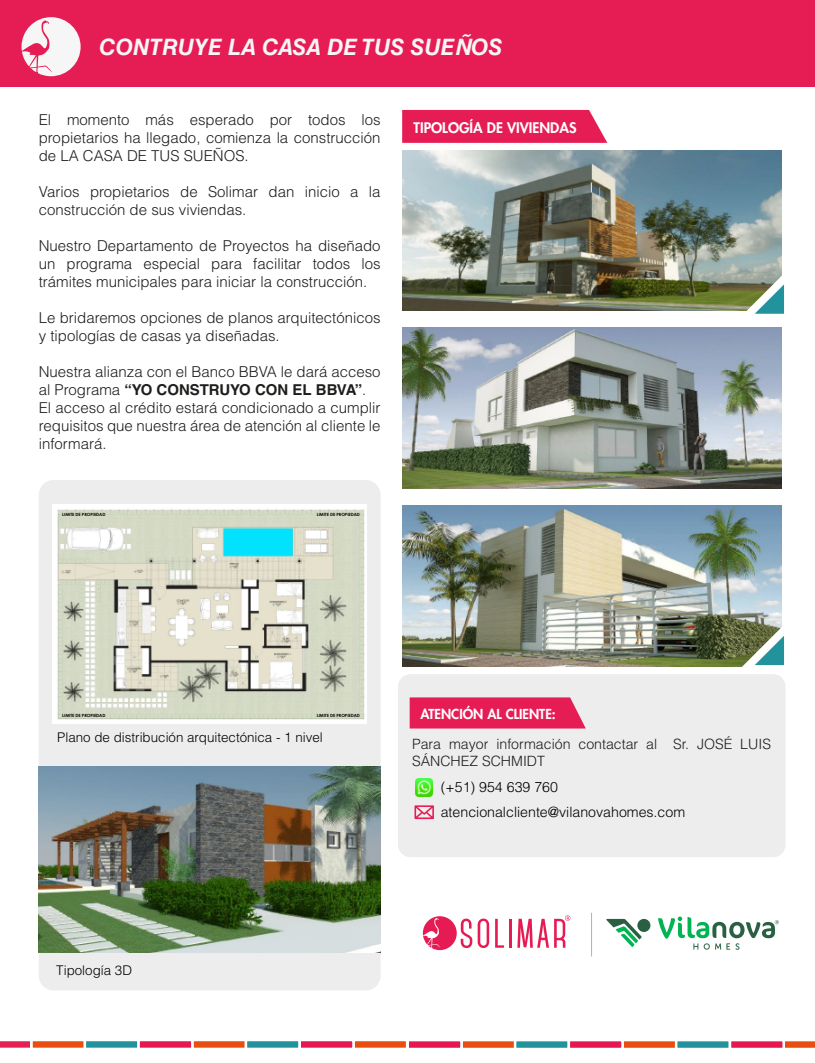
<style>
.page{position:relative;width:815px;height:1063px;background:#fff}
.page>*{position:absolute;margin:0;border:0;box-sizing:border-box;transform-origin:0 0}
.t1{font:italic 700 22.62px "Helvetica LT Std";color:#f6f6f6}
.t2{font:300 15px/18px "Helvetica LT Std";color:#1d1d1b}
.t3{font:800 14.25px "Futura Std";color:#fff}
.t4{font:300 14.12px/17px "Helvetica LT Std";color:#1d1d1b}
.t5{font:300 14.12px/24.6px "Helvetica LT Std";color:#000}
.t6{font:300 13.38px "Helvetica LT Std";color:#000}
.t7{font:800 13.38px "Futura Std";color:#fff}
.t8{font:700 4.25px "Century Gothic";color:#000}
.s1{font-weight:700}
</style>
<div class="page">
<div style="left:398px;top:674px;width:388px;height:183px;background:#ededed;border-radius:13px"></div>
<div style="left:39px;top:480px;width:342px;height:511px;background:#ededed;border-radius:15px"></div>
<svg style="left:402px;top:110px;width:205px;height:33px;background:#e7265c"></svg>
<svg style="left:423px;top:916px;width:49px;height:34px"></svg>
<svg style="left:478px;top:919px;width:11px;height:29px"></svg>
<svg style="left:495px;top:919px;width:9px;height:29px"></svg>
<hr style="left:509px;top:919px;width:3px;height:29px;background:#e61b54">
<svg style="left:517px;top:915px;width:53px;height:33px"></svg>
<div style="left:0;top:0;width:815px;height:86px;background:#e61c54"></div>
<svg style="left:22px;top:17px;width:59px;height:59px"></svg>
<img style="left:402px;top:327px;width:379px;height:161px">
<img style="left:402px;top:506px;width:379px;height:161px">
<svg style="left:410px;top:697px;width:176px;height:32px;background:#e62b5f"></svg>
<img style="left:402px;top:150px;width:379px;height:160px">
<div style="left:30px;top:1039px;width:56px;height:11px;background:#e84e0f;border:2px solid #fff"></div>
<svg style="left:0;top:1039px;width:33px;height:11px"></svg>
<div style="left:84px;top:1039px;width:56px;height:11px;background:#22929c;border:2px solid #fff"></div>
<div style="left:191px;top:1039px;width:56px;height:11px;background:#e84e0f;border:2px solid #fff"></div>
<div style="left:137px;top:1039px;width:57px;height:11px;background:#e61753;border:2px solid #fff"></div>
<div style="left:245px;top:1039px;width:56px;height:11px;background:#22929c;border:2px solid #fff"></div>
<div style="left:352px;top:1039px;width:56px;height:11px;background:#e84e0f;border:2px solid #fff"></div>
<div style="left:298px;top:1039px;width:57px;height:11px;background:#e61753;border:2px solid #fff"></div>
<div style="left:460px;top:1039px;width:56px;height:11px;background:#e84e0f;border:2px solid #fff"></div>
<div style="left:406px;top:1039px;width:57px;height:11px;background:#e61753;border:2px solid #fff"></div>
<div style="left:514px;top:1039px;width:56px;height:11px;background:#22929c;border:2px solid #fff"></div>
<div style="left:621px;top:1039px;width:57px;height:11px;background:#e84e0f;border:2px solid #fff"></div>
<div style="left:568px;top:1039px;width:56px;height:11px;background:#e61753;border:2px solid #fff"></div>
<div style="left:675px;top:1039px;width:56px;height:11px;background:#22929c;border:2px solid #fff"></div>
<svg style="left:785px;top:1041px;width:30px;height:7px"></svg>
<div style="left:729px;top:1039px;width:56px;height:11px;background:#e61753;border:2px solid #fff"></div>
<div style="left:53px;top:505px;width:313px;height:219px;background:#fff"></div>
<img style="left:57px;top:509px;width:308px;height:211px">
<svg style="left:366px;top:505px;width:1px;height:17px"></svg>
<img style="left:38px;top:766px;width:343px;height:187px">
<svg style="left:741px;top:272px;width:44px;height:42px"></svg>
<svg style="left:741px;top:623px;width:44px;height:44px"></svg>
<img style="left:415px;top:779px;width:18px;height:17px">
<svg style="left:414px;top:805px;width:20px;height:14px"></svg>
<div style="left:637px;top:919px;width:13px;height:13px;background:#2a6042;border-radius:50%"></div>
<svg style="left:606px;top:919px;width:36px;height:28px"></svg>
<svg style="left:658px;top:916px;width:121px;height:34px"></svg>
<hr style="left:591px;top:913px;width:1px;height:43px;background:#b2b2b2">
<h1 class="t1" style="left:99px;top:33px;width:405px">CONTRUYE LA CASA DE TUS SUEÑOS</h1>
<p class="t2" style="left:39px;top:110px;width:343px;text-align:justify">El momento más esperado por todos los propietarios ha llegado, comienza la construcción de LA CASA DE TUS SUEÑOS.</p>
<p class="t2" style="left:39px;top:182px;width:343px">Varios propietarios de Solimar dan inicio a la construcción de sus viviendas.</p>
<p class="t2" style="left:39px;top:236px;width:343px;text-align:justify">Nuestro Departamento de Proyectos ha diseñado un programa especial para facilitar todos los trámites municipales para iniciar la construcción.</p>
<p class="t2" style="left:39px;top:308px;width:343px">Le bridaremos opciones de planos arquitectónicos y tipologías de casas ya diseñadas.</p>
<p class="t2" style="left:39px;top:362px;width:343px">Nuestra alianza con el Banco BBVA le dará acceso al Programa <span class="s1">“YO CONSTRUYO CON EL BBVA”</span>.<br>El acceso al crédito estará condicionado a cumplir requisitos que nuestra área de atención al cliente le informará.</p>
<p class="t8" style="left:62px;top:511px;width:45px">LIMITE DE PROPIEDAD</p>
<p class="t8" style="left:317px;top:511px;width:45px">LIMITE DE PROPIEDAD</p>
<p class="t3" style="left:414px;top:118px;width:164px">TIPOLOGÍA DE VIVIENDAS</p>
<p class="t8" style="left:62px;top:712px;width:45px">LIMITE DE PROPIEDAD</p>
<p class="t8" style="left:317px;top:712px;width:45px">LIMITE DE PROPIEDAD</p>
<p class="t6" style="left:57px;top:729px;width:267px">Plano de distribución arquitectónica - 1 nivel</p>
<p class="t7" style="left:420px;top:705px;width:137px">ATENCIÓN AL CLIENTE:</p>
<p class="t4" style="left:412px;top:735px;width:360px">Para mayor información contactar al Sr. JOSÉ LUIS<br>SÁNCHEZ SCHMIDT</p>
<p class="t5" style="left:441px;top:774px;width:246px">(+51) 954 639 760 atencionalcliente@vilanovahomes.com</p>
<p class="t6" style="left:56px;top:961px;width:77px">Tipología 3D</p>
</div>
